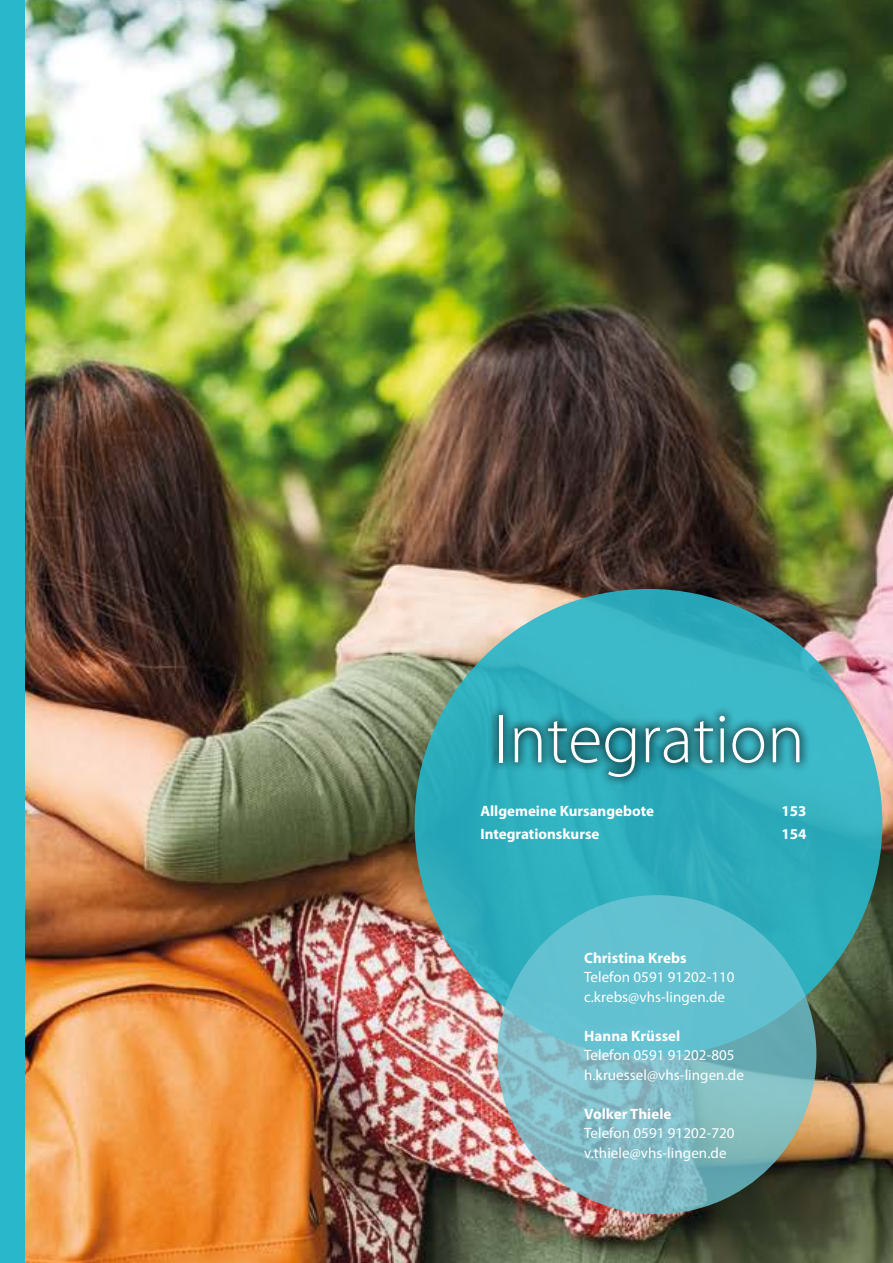
<style>
.page{position:relative;width:893px;height:1263px;background:#fff}
.page>*{position:absolute;margin:0;border:0;box-sizing:border-box;transform-origin:0 0}
.t1{font:300 70.5px "Myriad Pro";color:#fff}
.t2{font:15px/19.5px "Myriad Pro";letter-spacing:.005em;color:#fff}
.t3{font:700 15px "Myriad Pro";color:#fff}
</style>
<div class="page">
<img style="left:25px;top:0;width:868px;height:1263px">
<div style="left:0;top:0;width:25px;height:1263px;background:#28b7cb"></div>
<div style="left:415px;top:589px;width:467px;height:468px;background:linear-gradient(to right,#2eaebd,#34b1c1);border-radius:50%"></div>
<div style="left:487px;top:704px;width:324px;height:82px;background:#000;opacity:.75"></div>
<svg style="left:497px;top:895px;width:319px;height:319px;background:#72bcc7"></svg>
<h1 class="t1" style="left:493px;top:696px;width:313px">Integration</h1>
<p class="t3" style="left:480px;top:801px;width:175px">Allgemeine Kursangebote</p>
<p class="t3" style="left:781px;top:801px;width:26px">153</p>
<p class="t3" style="left:480px;top:824px;width:121px">Integrationskurse</p>
<p class="t3" style="left:781px;top:824px;width:26px">154</p>
<p class="t3" style="left:584px;top:948px;width:104px">Christina Krebs</p>
<p class="t2" style="left:584px;top:967px;width:152px">Telefon 0591 91202-110 c.krebs@vhs-lingen.de</p>
<p class="t3" style="left:584px;top:1026px;width:98px">Hanna Krüssel</p>
<p class="t2" style="left:584px;top:1045px;width:161px">Telefon 0591 91202-805 h.kruessel@vhs-lingen.de</p>
<p class="t3" style="left:584px;top:1104px;width:89px">Volker Thiele</p>
<p class="t2" style="left:584px;top:1123px;width:152px">Telefon 0591 91202-720 v.thiele@vhs-lingen.de</p>
</div>
